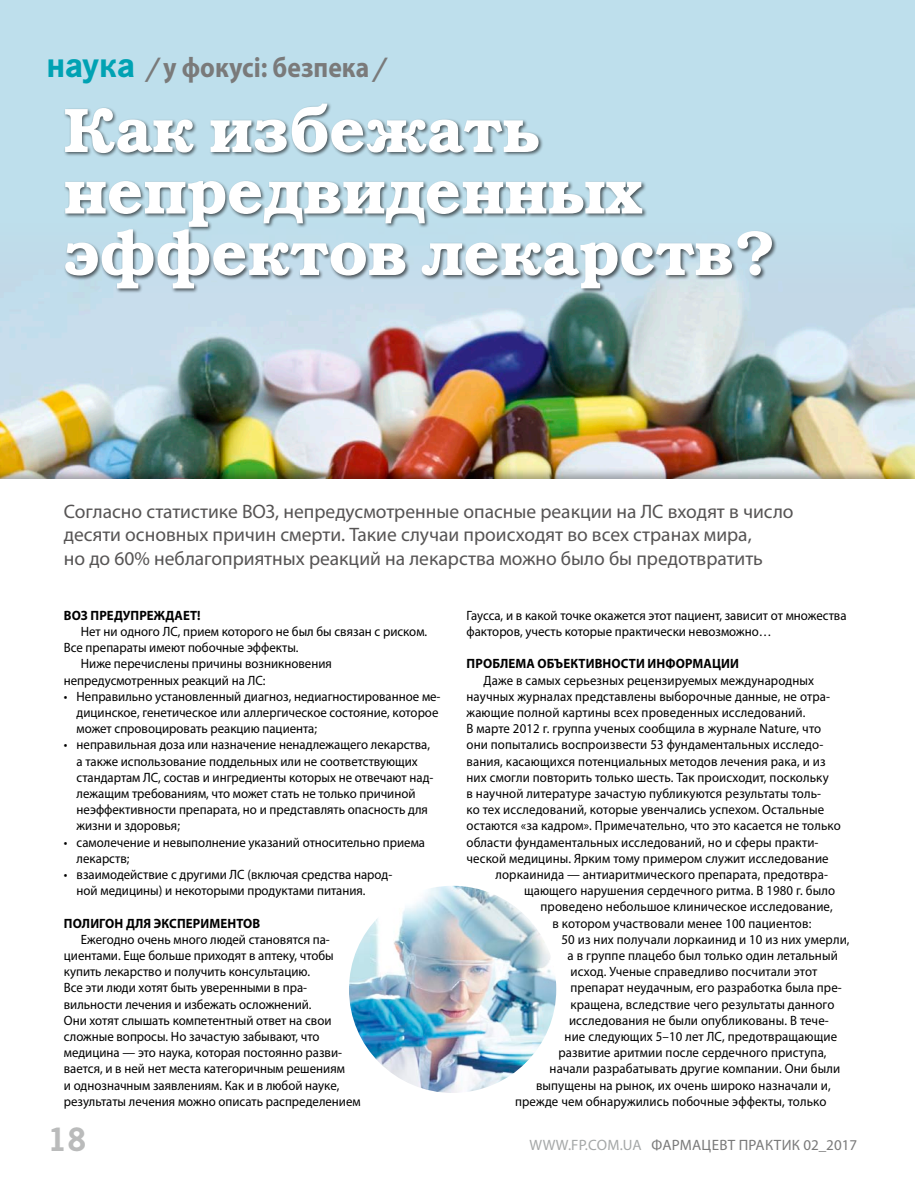
<style>
.page{position:relative;width:915px;height:1178px;background:#fff}
.page>*{position:absolute;margin:0;border:0;box-sizing:border-box;transform-origin:0 0}
.t1{font:63px/61.5px "Bookman Demi ITC";color:#fff}
.t2{font:700 34.5px "News Paper C";color:#babbbb}
.t3{font:700 28.5px "Myriad Pro";color:#7a7a7a;scale:.9 1}
.t4{font:19.5px/23.4px "Myriad Pro";color:#565454}
.t5{font:15px "Myriad Pro";letter-spacing:.02em;color:#a5a8a8}
.t6{font:15px "Myriad Pro";letter-spacing:.01em;color:#7a7a7a}
.t7{font:13.5px/16.2px "Myriad Pro";letter-spacing:.005em;color:#000;scale:.95 1}
.t8{font:700 13.5px "Myriad Pro";letter-spacing:.01em;color:#000;scale:.95 1}
.s1{font-family:"News Paper C";font-size:36px;color:#00a2b3}
.s2{font-family:"News Paper C"}
.s3{color:#7a7a7a}
</style>
<div class="page">
<div style="left:0;top:0;width:913px;height:343px;background:#bedfec"></div>
<img style="left:0;top:223px;width:914px;height:244px">
<div style="left:64px;top:102px;width:712px;height:192px;background:#000;opacity:.6"></div>
<img style="left:349px;top:886px;width:207px;height:207px;border-radius:104px">
<h3 class="t3" style="left:47px;top:48px;width:377px"><span class="s1">наука</span> <span class="s2">/</span> у фокусі: безпека <span class="s2">/</span></h3>
<h1 class="t1" style="left:64px;top:101px;width:712px">Как избежать непредвиденных эффектов лекарств?</h1>
<h3 class="t4" style="left:64px;top:499px;width:731px">СОГЛАСНО СТАТИСТИКЕ ВОЗ, НЕПРЕДУСМОТРЕННЫЕ ОПАСНЫЕ РЕАКЦИИ НА ЛС ВХОДЯТ В ЧИСЛО<br>ДЕСЯТИ ОСНОВНЫХ ПРИЧИН СМЕРТИ. ТАКИЕ СЛУЧАИ ПРОИСХОДЯТ ВО ВСЕХ СТРАНАХ МИРА,<br>НО ДО 60% НЕБЛАГОПРИЯТНЫХ РЕАКЦИЙ НА ЛЕКАРСТВА МОЖНО БЫЛО БЫ ПРЕДОТВРАТИТЬ</h3>
<p class="t8" style="left:64px;top:606px;width:145px">ВОЗ предупреждает!</p>
<p class="t7" style="left:81px;top:623px;width:366px">НЕТ НИ ОДНОГО ЛС, ПРИЕМ КОТОРОГО НЕ БЫЛ БЫ СВЯЗАН С РИСКОМ.</p>
<p class="t7" style="left:64px;top:639px;width:248px">ВСЕ ПРЕПАРАТЫ ИМЕЮТ ПОБОЧНЫЕ ЭФФЕКТЫ.</p>
<p class="t7" style="left:81px;top:655px;width:265px">НИЖЕ ПЕРЕЧИСЛЕНЫ ПРИЧИНЫ ВОЗНИКНОВЕНИЯ</p>
<p class="t7" style="left:64px;top:672px;width:214px">НЕПРЕДУСМОТРЕННЫХ РЕАКЦИЙ НА ЛС:</p>
<p class="t7" style="left:77px;top:688px;width:384px;text-indent:-13px">• НЕПРАВИЛЬНО УСТАНОВЛЕННЫЙ ДИАГНОЗ, НЕДИАГНОСТИРОВАННОЕ МЕ-<br>ДИЦИНСКОЕ, ГЕНЕТИЧЕСКОЕ ИЛИ АЛЛЕРГИЧЕСКОЕ СОСТОЯНИЕ, КОТОРОЕ<br>МОЖЕТ СПРОВОЦИРОВАТЬ РЕАКЦИЮ ПАЦИЕНТА;</p>
<p class="t7" style="left:77px;top:736px;width:377px;text-indent:-13px">• НЕПРАВИЛЬНАЯ ДОЗА ИЛИ НАЗНАЧЕНИЕ НЕНАДЛЕЖАЩЕГО ЛЕКАРСТВА, А ТАКЖЕ ИСПОЛЬЗОВАНИЕ ПОДДЕЛЬНЫХ ИЛИ НЕ СООТВЕТСТВУЮЩИХ СТАНДАРТАМ ЛС, СОСТАВ И ИНГРЕДИЕНТЫ КОТОРЫХ НЕ ОТВЕЧАЮТ НАД-ЛЕЖАЩИМ ТРЕБОВАНИЯМ, ЧТО МОЖЕТ СТАТЬ НЕ ТОЛЬКО ПРИЧИНОЙ НЕЭФФЕКТИВНОСТИ ПРЕПАРАТА, НО И ПРЕДСТАВЛЯТЬ ОПАСНОСТЬ ДЛЯ ЖИЗНИ И ЗДОРОВЬЯ;</p>
<p class="t7" style="left:77px;top:834px;width:368px;text-indent:-13px">• САМОЛЕЧЕНИЕ И НЕВЫПОЛНЕНИЕ УКАЗАНИЙ ОТНОСИТЕЛЬНО ПРИЕМА<br>ЛЕКАРСТВ;</p>
<p class="t7" style="left:77px;top:866px;width:334px;text-indent:-13px">• ВЗАИМОДЕЙСТВИЕ С ДРУГИМИ ЛС (ВКЛЮЧАЯ СРЕДСТВА НАРОД-<br>НОЙ МЕДИЦИНЫ) И НЕКОТОРЫМИ ПРОДУКТАМИ ПИТАНИЯ.</p>
<p class="t8" style="left:64px;top:914px;width:206px">Полигон для экспериментов</p>
<p class="t7" style="left:64px;top:931px;width:314px;text-indent:17px">ЕЖЕГОДНО ОЧЕНЬ МНОГО ЛЮДЕЙ СТАНОВЯТСЯ ПА-ЦИЕНТАМИ. ЕЩЕ БОЛЬШЕ ПРИХОДЯТ В АПТЕКУ, ЧТОБЫ КУПИТЬ ЛЕКАРСТВО И ПОЛУЧИТЬ КОНСУЛЬТАЦИЮ.<br>ВСЕ ЭТИ ЛЮДИ ХОТЯТ БЫТЬ УВЕРЕННЫМИ В ПРА-ВИЛЬНОСТИ ЛЕЧЕНИЯ И ИЗБЕЖАТЬ ОСЛОЖНЕНИЙ.<br>ОНИ ХОТЯТ СЛЫШАТЬ КОМПЕТЕНТНЫЙ ОТВЕТ НА СВОИ СЛОЖНЫЕ ВОПРОСЫ. НО ЗАЧАСТУЮ ЗАБЫВАЮТ, ЧТО МЕДИЦИНА — ЭТО НАУКА, КОТОРАЯ ПОСТОЯННО РАЗВИ-ВАЕТСЯ, И В НЕЙ НЕТ МЕСТА КАТЕГОРИЧНЫМ РЕШЕНИЯМ<br>И ОДНОЗНАЧНЫМ ЗАЯВЛЕНИЯМ. КАК И В ЛЮБОЙ НАУКЕ, РЕЗУЛЬТАТЫ ЛЕЧЕНИЯ МОЖНО ОПИСАТЬ РАСПРЕДЕЛЕНИЕМ</p>
<h2 class="t2" style="left:47px;top:1120px;width:42px">18</h2>
<p class="t7" style="left:466px;top:607px;width:401px">ГАУССА, И В КАКОЙ ТОЧКЕ ОКАЖЕТСЯ ЭТОТ ПАЦИЕНТ, ЗАВИСИТ ОТ МНОЖЕСТВА<br>ФАКТОРОВ, УЧЕСТЬ КОТОРЫЕ ПРАКТИЧЕСКИ НЕВОЗМОЖНО…</p>
<p class="t8" style="left:466px;top:655px;width:288px">Проблема объективности информации</p>
<p class="t7" style="left:483px;top:672px;width:349px">ДАЖЕ В САМЫХ СЕРЬЕЗНЫХ РЕЦЕНЗИРУЕМЫХ МЕЖДУНАРОДНЫХ</p>
<p class="t7" style="left:466px;top:688px;width:384px">НАУЧНЫХ ЖУРНАЛАХ ПРЕДСТАВЛЕНЫ ВЫБОРОЧНЫЕ ДАННЫЕ, НЕ ОТРА-</p>
<p class="t7" style="left:466px;top:704px;width:358px">ЖАЮЩИЕ ПОЛНОЙ КАРТИНЫ ВСЕХ ПРОВЕДЕННЫХ ИССЛЕДОВАНИЙ.</p>
<p class="t7" style="left:466px;top:720px;width:375px">В МАРТЕ 2012 Г. ГРУППА УЧЕНЫХ СООБЩИЛА В ЖУРНАЛЕ NATURE, ЧТО</p>
<p class="t7" style="left:466px;top:736px;width:377px">ОНИ ПОПЫТАЛИСЬ ВОСПРОИЗВЕСТИ 53 ФУНДАМЕНТАЛЬНЫХ ИССЛЕДО-</p>
<p class="t7" style="left:466px;top:753px;width:379px">ВАНИЯ, КАСАЮЩИХСЯ ПОТЕНЦИАЛЬНЫХ МЕТОДОВ ЛЕЧЕНИЯ РАКА, И ИЗ</p>
<p class="t7" style="left:466px;top:769px;width:382px">НИХ СМОГЛИ ПОВТОРИТЬ ТОЛЬКО ШЕСТЬ. ТАК ПРОИСХОДИТ, ПОСКОЛЬКУ</p>
<p class="t7" style="left:466px;top:785px;width:375px">В НАУЧНОЙ ЛИТЕРАТУРЕ ЗАЧАСТУЮ ПУБЛИКУЮТСЯ РЕЗУЛЬТАТЫ ТОЛЬ-</p>
<p class="t7" style="left:466px;top:801px;width:378px">КО ТЕХ ИССЛЕДОВАНИЙ, КОТОРЫЕ УВЕНЧАЛИСЬ УСПЕХОМ. ОСТАЛЬНЫЕ</p>
<p class="t7" style="left:466px;top:817px;width:395px">ОСТАЮТСЯ «ЗА КАДРОМ». ПРИМЕЧАТЕЛЬНО, ЧТО ЭТО КАСАЕТСЯ НЕ ТОЛЬКО</p>
<p class="t7" style="left:466px;top:834px;width:372px">ОБЛАСТИ ФУНДАМЕНТАЛЬНЫХ ИССЛЕДОВАНИЙ, НО И СФЕРЫ ПРАКТИ-</p>
<p class="t7" style="left:466px;top:850px;width:382px">ЧЕСКОЙ МЕДИЦИНЫ. ЯРКИМ ТОМУ ПРИМЕРОМ СЛУЖИТ ИССЛЕДОВАНИЕ</p>
<p class="t7" style="left:495px;top:866px;width:351px">ЛОРКАИНИДА — АНТИАРИТМИЧЕСКОГО ПРЕПАРАТА, ПРЕДОТВРА-</p>
<p class="t7" style="left:524px;top:882px;width:329px">ЩАЮЩЕГО НАРУШЕНИЯ СЕРДЕЧНОГО РИТМА. В 1980 Г. БЫЛО</p>
<p class="t7" style="left:540px;top:898px;width:309px">ПРОВЕДЕНО НЕБОЛЬШОЕ КЛИНИЧЕСКОЕ ИССЛЕДОВАНИЕ,</p>
<p class="t7" style="left:552px;top:915px;width:274px">В КОТОРОМ УЧАСТВОВАЛИ МЕНЕЕ 100 ПАЦИЕНТОВ:</p>
<p class="t7" style="left:561px;top:931px;width:304px">50 ИЗ НИХ ПОЛУЧАЛИ ЛОРКАИНИД И 10 ИЗ НИХ УМЕРЛИ,</p>
<p class="t7" style="left:567px;top:947px;width:286px">А В ГРУППЕ ПЛАЦЕБО БЫЛ ТОЛЬКО ОДИН ЛЕТАЛЬНЫЙ</p>
<p class="t7" style="left:570px;top:963px;width:261px">ИСХОД. УЧЕНЫЕ СПРАВЕДЛИВО ПОСЧИТАЛИ ЭТОТ</p>
<p class="t7" style="left:570px;top:979px;width:287px">ПРЕПАРАТ НЕУДАЧНЫМ, ЕГО РАЗРАБОТКА БЫЛА ПРЕ-</p>
<p class="t7" style="left:570px;top:996px;width:279px">КРАЩЕНА, ВСЛЕДСТВИЕ ЧЕГО РЕЗУЛЬТАТЫ ДАННОГО</p>
<p class="t7" style="left:569px;top:1012px;width:275px">ИССЛЕДОВАНИЯ НЕ БЫЛИ ОПУБЛИКОВАНЫ. В ТЕЧЕ-</p>
<p class="t7" style="left:564px;top:1028px;width:288px">НИЕ СЛЕДУЮЩИХ 5–10 ЛЕТ ЛС, ПРЕДОТВРАЩАЮЩИЕ</p>
<p class="t7" style="left:558px;top:1044px;width:283px">РАЗВИТИЕ АРИТМИИ ПОСЛЕ СЕРДЕЧНОГО ПРИСТУПА,</p>
<p class="t7" style="left:549px;top:1060px;width:307px">НАЧАЛИ РАЗРАБАТЫВАТЬ ДРУГИЕ КОМПАНИИ. ОНИ БЫЛИ</p>
<p class="t7" style="left:536px;top:1077px;width:312px">ВЫПУЩЕНЫ НА РЫНОК, ИХ ОЧЕНЬ ШИРОКО НАЗНАЧАЛИ И,</p>
<p class="t7" style="left:515px;top:1093px;width:329px">ПРЕЖДЕ ЧЕМ ОБНАРУЖИЛИСЬ ПОБОЧНЫЕ ЭФФЕКТЫ, ТОЛЬКО</p>
<p class="t5" style="left:529px;top:1135px;width:161px">WWW.FP.COM.UA <span class="s3">ФАРМАЦЕВТ</span></p>
<p class="t6" style="left:738px;top:1135px;width:120px">ПРАКТИК 02_2017</p>
</div>
